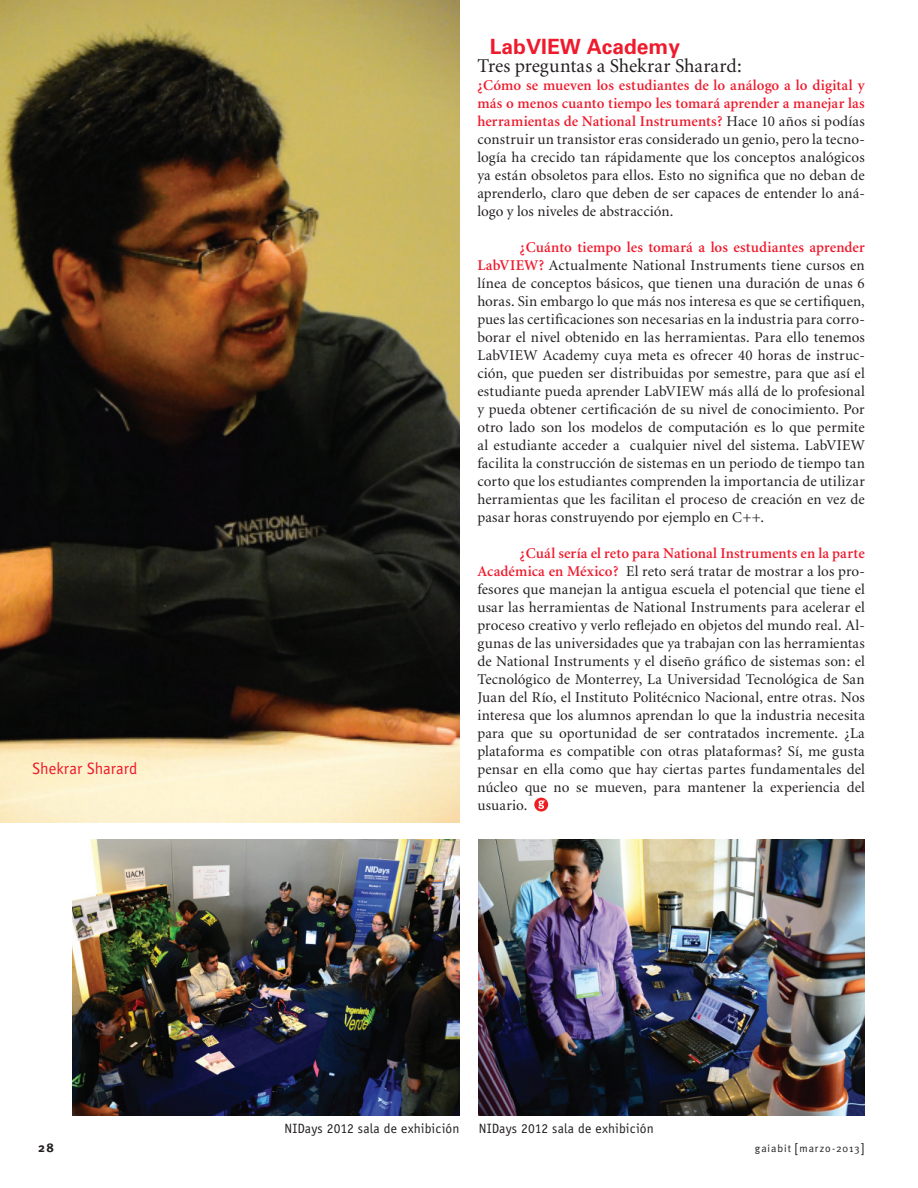
<style>
.page{position:relative;width:918px;height:1188px;background:#fff}
.page>*{position:absolute;margin:0;border:0;box-sizing:border-box;transform-origin:0 0}
.t1{font:700 21px "Univers";color:#ee1b2d}
.t2{font:19.5px "Minion";color:#231f20}
.t3{font:16.5px "Officina Sans";color:#ee1b2d}
.t4{font:15px/18px "Minion";letter-spacing:.005em;color:#231f20;text-align:justify}
.t5{font:13.5px "Officina Sans";letter-spacing:.005em;color:#231f20}
.t6{font:700 12.75px "Meta Plus";color:#231f20}
.t7{font:10.5px "Meta Plus Normal";letter-spacing:.095em;color:#231f20}
.s1{font-weight:600;color:#ee1b2d}
.s2{font-family:"Meta Plus Normal Caps";font-size:13.5px}
</style>
<div class="page">
<img style="left:0;top:0;width:460px;height:823px">
<div style="left:534px;top:798px;width:14px;height:14px;background:#ee1d23;border-radius:50%"></div>
<svg style="left:538px;top:800px;width:7px;height:9px"></svg>
<img style="left:72px;top:839px;width:388px;height:277px">
<img style="left:478px;top:839px;width:387px;height:277px">
<p class="t3" style="left:33px;top:759px;width:106px">Shekrar Sharard</p>
<h1 class="t1" style="left:490px;top:34px;width:192px">LabVIEW Academy</h1>
<h2 class="t2" style="left:477px;top:56px;width:266px">Tres preguntas a Shekrar Sharard:</h2>
<p class="t4" style="left:477px;top:77px;width:389px"><span class="s1">¿Cómo se mueven los estudiantes de lo análogo a lo digital y más o menos cuanto tiempo les tomará aprender a manejar las herramientas de National Instruments?</span> Hace 10 años si podías construir un transistor eras considerado un genio, pero la tecno&shy;logía ha crecido tan rápidamente que los conceptos analógicos ya están obsoletos para ellos. Esto no significa que no deban de aprenderlo, claro que deben de ser capaces de entender lo aná&shy;logo y los niveles de abstracción.</p>
<p class="t4" style="left:477px;top:239px;width:389px;text-indent:43px"><span class="s1">¿Cuánto tiempo les tomará a los estudiantes aprender LabVIEW?</span> Actualmente National Instruments tiene cursos en línea de conceptos básicos, que tienen una duración de unas 6 horas. Sin embargo lo que más nos interesa es que se certifiquen, pues las certificaciones son necesarias en la industria para corro&shy;borar el nivel obtenido en las herramientas. Para ello tenemos LabVIEW Academy cuya meta es ofrecer 40 horas de instruc&shy;ción, que pueden ser distribuidas por semestre, para que así el estudiante pueda aprender LabVIEW más allá de lo profesional y pueda obtener certificación de su nivel de conocimiento. Por otro lado son los modelos de computación es lo que permite al estudiante acceder a cualquier nivel del sistema. LabVIEW facilita la construcción de sistemas en un periodo de tiempo tan corto que los estudiantes comprenden la importancia de utilizar herramientas que les facilitan el proceso de creación en vez de pasar horas construyendo por ejemplo en C++.</p>
<p class="t4" style="left:477px;top:545px;width:389px;text-indent:43px"><span class="s1">¿Cuál sería el reto para National Instruments en la parte Académica en México?</span> El reto será tratar de mostrar a los pro&shy;fesores que manejan la antigua escuela el potencial que tiene el usar las herramientas de National Instruments para acelerar el proceso creativo y verlo reflejado en objetos del mundo real. Al&shy;gunas de las universidades que ya trabajan con las herramientas de National Instruments y el diseño gráfico de sistemas son: el Tecnológico de Monterrey, La Universidad Tecnológica de San Juan del Río, el Instituto Politécnico Nacional, entre otras. Nos interesa que los alumnos aprendan lo que la industria necesita para que su oportunidad de ser contratados incremente. ¿La plataforma es compatible con otras plataformas? Sí, me gusta pensar en ella como que hay ciertas partes fundamentales del núcleo que no se mueven, para mantener la experiencia del usuario.</p>
<p class="t5" style="left:285px;top:1121px;width:176px">NIDays 2012 sala de exhibición</p>
<p class="t5" style="left:479px;top:1121px;width:176px">NIDays 2012 sala de exhibición</p>
<p class="t6" style="left:38px;top:1140px;width:17px">28</p>
<p class="t7" style="left:755px;top:1142px;width:111px">gaiabit <span class="s2">[</span>marzo-2013<span class="s2">]</span></p>
</div>
